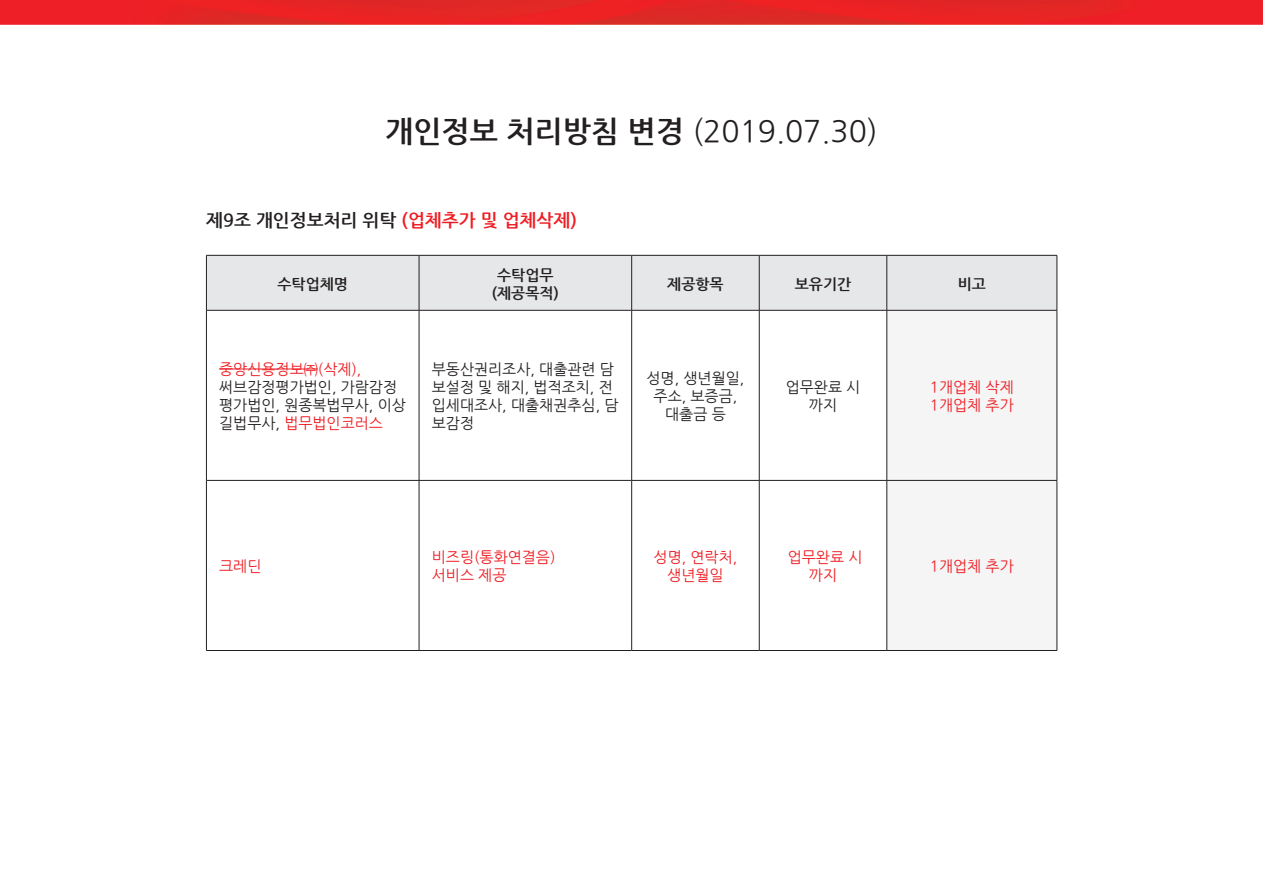
<style>
.page{position:relative;width:1263px;height:893px;background:#fff}
.page>*{position:absolute;margin:0;border:0;box-sizing:border-box;transform-origin:0 0}
.t1{font:30px "Nanum Gothic";color:#231f20}
.t2{font:700 18px "Nanum Gothic";color:#231f20}
.t3{font:15px/18px "Nanum Gothic";color:#231f20}
.t4{font:15px/18px "Nanum Gothic";color:#ee1d23}
.t5{font:700 15px/18px "Nanum Gothic";color:#231f20;text-align:center}
.s1{font-weight:700}
.s2{color:#ee1d23}
</style>
<div class="page">
<img style="left:0;top:0;width:1263px;height:25px">
<div style="left:207px;top:256px;width:850px;height:54px;background:#e6e7e9"></div>
<div style="left:887px;top:311px;width:170px;height:339px;background:#f5f5f6"></div>
<hr style="left:206px;top:255px;width:213px;height:1px;background:#231f20">
<hr style="left:206px;top:255px;width:1px;height:55px;background:#231f20">
<hr style="left:419px;top:255px;width:213px;height:1px;background:#231f20">
<hr style="left:419px;top:255px;width:1px;height:55px;background:#231f20">
<hr style="left:632px;top:255px;width:127px;height:1px;background:#231f20">
<hr style="left:631px;top:255px;width:1px;height:55px;background:#231f20">
<hr style="left:759px;top:255px;width:128px;height:1px;background:#231f20">
<hr style="left:759px;top:255px;width:1px;height:55px;background:#231f20">
<hr style="left:887px;top:255px;width:170px;height:1px;background:#231f20">
<hr style="left:886px;top:255px;width:1px;height:55px;background:#231f20">
<hr style="left:1057px;top:255px;width:1px;height:55px;background:#231f20">
<hr style="left:206px;top:310px;width:213px;height:1px;background:#231f20">
<hr style="left:206px;top:310px;width:1px;height:170px;background:#231f20">
<hr style="left:419px;top:310px;width:213px;height:1px;background:#231f20">
<hr style="left:419px;top:310px;width:1px;height:170px;background:#231f20">
<hr style="left:632px;top:310px;width:127px;height:1px;background:#231f20">
<hr style="left:631px;top:310px;width:1px;height:170px;background:#231f20">
<hr style="left:759px;top:310px;width:128px;height:1px;background:#231f20">
<hr style="left:759px;top:310px;width:1px;height:170px;background:#231f20">
<hr style="left:887px;top:310px;width:170px;height:1px;background:#231f20">
<hr style="left:1057px;top:310px;width:1px;height:170px;background:#231f20">
<hr style="left:206px;top:480px;width:213px;height:1px;background:#231f20">
<hr style="left:206px;top:481px;width:1px;height:169px;background:#231f20">
<hr style="left:419px;top:480px;width:213px;height:1px;background:#231f20">
<hr style="left:419px;top:481px;width:1px;height:169px;background:#231f20">
<hr style="left:632px;top:480px;width:127px;height:1px;background:#231f20">
<hr style="left:631px;top:481px;width:1px;height:169px;background:#231f20">
<hr style="left:759px;top:480px;width:128px;height:1px;background:#231f20">
<hr style="left:759px;top:481px;width:1px;height:169px;background:#231f20">
<hr style="left:887px;top:480px;width:170px;height:1px;background:#231f20">
<hr style="left:1057px;top:481px;width:1px;height:169px;background:#231f20">
<hr style="left:206px;top:650px;width:213px;height:1px;background:#231f20">
<hr style="left:419px;top:650px;width:213px;height:1px;background:#231f20">
<hr style="left:632px;top:650px;width:127px;height:1px;background:#231f20">
<hr style="left:759px;top:650px;width:128px;height:1px;background:#231f20">
<hr style="left:887px;top:650px;width:170px;height:1px;background:#231f20">
<hr style="left:886px;top:310px;width:1px;height:170px;background:#231f20">
<hr style="left:886px;top:481px;width:1px;height:169px;background:#231f20">
<hr style="left:219px;top:369px;width:99px;height:1px;background:#ee1d23">
<h1 class="t1" style="left:385px;top:117px;width:494px"><span class="s1">개인정보 처리방침 변경</span> (2019.07.30)</h1>
<p class="t2" style="left:206px;top:212px;width:372px">제9조 개인정보처리 위탁 <span class="s2">(업체추가 및 업체삭제)</span></p>
<p class="t5" style="left:277px;top:275px;width:72px">수탁업체명</p>
<p class="t5" style="left:492px;top:266px;width:69px">수탁업무 (제공목적)</p>
<p class="t5" style="left:667px;top:275px;width:58px">제공항목</p>
<p class="t5" style="left:795px;top:275px;width:58px">보유기간</p>
<p class="t5" style="left:958px;top:275px;width:30px">비고</p>
<p class="t4" style="left:219px;top:360px;width:144px">중앙신용정보㈜(삭제),</p>
<p class="t3" style="left:219px;top:378px;width:188px">써브감정평가법인, 가람감정 평가법인, 원종복법무사, 이상 길법무사, <span class="s2">법무법인코러스</span></p>
<p class="t3" style="left:432px;top:360px;width:188px">부동산권리조사, 대출관련 담 보설정 및 해지, 법적조치, 전 입세대조사, 대출채권추심, 담 보감정</p>
<p class="t3" style="left:646px;top:369px;width:99px;text-align:center">성명, 생년월일, 주소, 보증금, 대출금 등</p>
<p class="t3" style="left:786px;top:378px;width:76px;text-align:center">업무완료 시 까지</p>
<p class="t4" style="left:930px;top:378px;width:85px">1개업체 삭제<br>1개업체 추가</p>
<p class="t4" style="left:219px;top:558px;width:44px">크레딘</p>
<p class="t4" style="left:432px;top:549px;width:125px">비즈링(통화연결음) 서비스 제공</p>
<p class="t4" style="left:653px;top:549px;width:85px;text-align:center">성명, 연락처, 생년월일</p>
<p class="t4" style="left:788px;top:549px;width:76px;text-align:center">업무완료 시 까지</p>
<p class="t4" style="left:930px;top:558px;width:85px">1개업체 추가</p>
</div>
